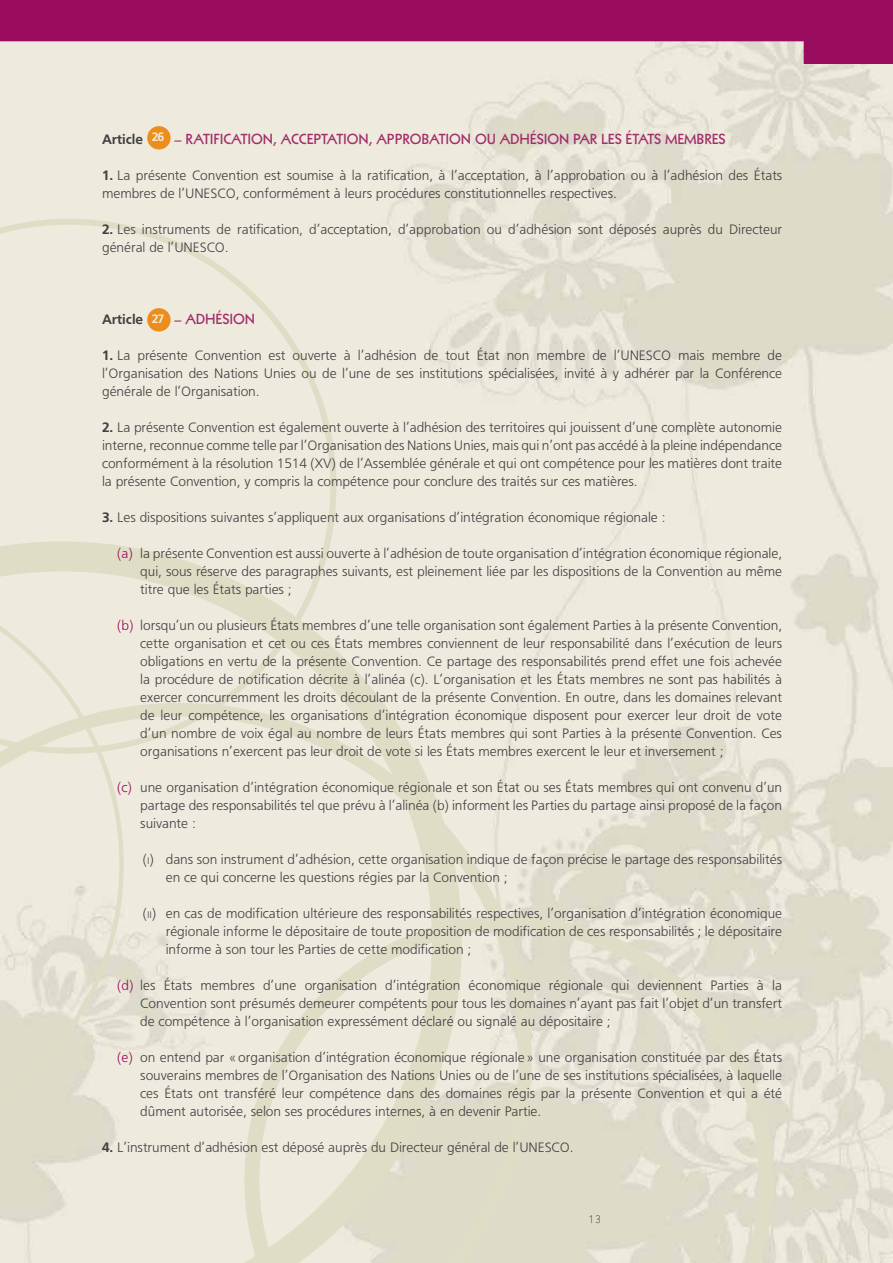
<style>
.page{position:relative;width:893px;height:1263px;background:#fff}
.page>*{position:absolute;margin:0;border:0;box-sizing:border-box;transform-origin:0 0}
.t1{font:300 14.25px/18px "Frugal Sans";letter-spacing:-.005em;color:#404041;text-align:justify}
.t2{font:14.25px "Geometric 231 BT Bold C";letter-spacing:-.005em;color:#a12f6a}
.t3{font:12px "Geometric 231 BT Light C";color:#231f20}
.s1{font-family:"Frugal Sans";font-weight:700;color:#404041}
.s2{font-weight:700}
.s3{font-family:"Frugal Sans";font-weight:700;font-size:12.75px;color:#eeecdf}
.s4{color:#990c5e}
.s5{font-size:9.9px}
</style>
<div class="page">
<img style="left:0;top:64px;width:893px;height:1199px">
<svg style="left:0;top:0;width:893px;height:64px;background:#b35286"></svg>
<div style="left:0;top:219px;width:336px;height:322px;background:#eeeade"></div>
<svg style="left:0;top:541px;width:462px;height:162px;background:#ebe7d9"></svg>
<svg style="left:0;top:703px;width:532px;height:560px;background:#eae6d9"></svg>
<svg style="left:244px;top:915px;width:530px;height:348px;background:#e4e1d1"></svg>
<div style="left:147px;top:126px;width:24px;height:23px;background:#ec8d1c;border-radius:50%"></div>
<div style="left:147px;top:308px;width:24px;height:24px;background:#ec8d1c;border-radius:50%"></div>
<p class="t2" style="left:102px;top:134px;width:625px"><span class="s1">Article</span> <sup>26</sup> – RATIFICATION, ACCEPTATION, APPROBATION OU ADHÉSION PAR LES ÉTATS MEMBRES</p>
<p class="t1" style="left:102px;top:168px;width:682px"><span class="s2">1.</span> La présente Convention est soumise à la ratification, à l’acceptation, à l’approbation ou à l’adhésion des États membres de l’UNESCO, conformément à leurs procédures constitutionnelles respectives.</p>
<p class="t1" style="left:102px;top:222px;width:682px"><span class="s2">2.</span> Les instruments de ratification, d’acceptation, d’approbation ou d’adhésion sont déposés auprès du Directeur général de l’UNESCO.</p>
<p class="t2" style="left:102px;top:314px;width:155px"><span class="s1">Article</span> <span class="s3">27</span> – ADHÉSION</p>
<p class="t1" style="left:102px;top:347px;width:681px"><span class="s2">1.</span> La présente Convention est ouverte à l’adhésion de tout État non membre de l’UNESCO mais membre de l’Organisation des Nations Unies ou de l’une de ses institutions spécialisées, invité à y adhérer par la Conférence générale de l’Organisation.</p>
<p class="t1" style="left:102px;top:419px;width:682px"><span class="s2">2.</span> La présente Convention est également ouverte à l’adhésion des territoires qui jouissent d’une complète autonomie interne, reconnue comme telle par l’Organisation des Nations Unies, mais qui n’ont pas accédé à la pleine indépendance conformément à la résolution 1514 (XV) de l’Assemblée générale et qui ont compétence pour les matières dont traite la présente Convention, y compris la compétence pour conclure des traités sur ces matières.</p>
<p class="t1" style="left:102px;top:509px;width:565px"><span class="s2">3.</span> Les dispositions suivantes s’appliquent aux organisations d’intégration économique régionale :</p>
<p class="t1" style="left:140px;top:545px;width:643px;text-indent:-23px"><span class="s4">(a)</span> la présente Convention est aussi ouverte à l’adhésion de toute organisation d’intégration économique régionale, qui, sous réserve des paragraphes suivants, est pleinement liée par les dispositions de la Convention au même titre que les États parties ;</p>
<p class="t1" style="left:140px;top:617px;width:643px;text-indent:-23px"><span class="s4">(b)</span> lorsqu’un ou plusieurs États membres d’une telle organisation sont également Parties à la présente Convention, cette organisation et cet ou ces États membres conviennent de leur responsabilité dans l’exécution de leurs obligations en vertu de la présente Convention. Ce partage des responsabilités prend effet une fois achevée la procédure de notification décrite à l’alinéa (c). L’organisation et les États membres ne sont pas habilités à exercer concurremment les droits découlant de la présente Convention. En outre, dans les domaines relevant de leur compétence, les organisations d’intégration économique disposent pour exercer leur droit de vote d’un nombre de voix égal au nombre de leurs États membres qui sont Parties à la présente Convention. Ces organisations n’exercent pas leur droit de vote si les États membres exercent le leur et inversement ;</p>
<p class="t1" style="left:140px;top:779px;width:643px;text-indent:-23px"><span class="s4">(c)</span> une organisation d’intégration économique régionale et son État ou ses États membres qui ont convenu d’un partage des responsabilités tel que prévu à l’alinéa (b) informent les Parties du partage ainsi proposé de la façon suivante :</p>
<p class="t1" style="left:166px;top:851px;width:618px;text-indent:-23px">(<span class="s5">I</span>) dans son instrument d’adhésion, cette organisation indique de façon précise le partage des responsabilités en ce qui concerne les questions régies par la Convention ;</p>
<p class="t1" style="left:166px;top:905px;width:618px;text-indent:-23px">(<span class="s5">II</span>) en cas de modification ultérieure des responsabilités respectives, l’organisation d’intégration économique régionale informe le dépositaire de toute proposition de modification de ces responsabilités ; le dépositaire informe à son tour les Parties de cette modification ;</p>
<p class="t1" style="left:140px;top:977px;width:643px;text-indent:-23px"><span class="s4">(d)</span> les États membres d’une organisation d’intégration économique régionale qui deviennent Parties à la Convention sont présumés demeurer compétents pour tous les domaines n’ayant pas fait l’objet d’un transfert de compétence à l’organisation expressément déclaré ou signalé au dépositaire ;</p>
<p class="t1" style="left:140px;top:1049px;width:643px;text-indent:-23px"><span class="s4">(e)</span> on entend par « organisation d’intégration économique régionale » une organisation constituée par des États souverains membres de l’Organisation des Nations Unies ou de l’une de ses institutions spécialisées, à laquelle ces États ont transféré leur compétence dans des domaines régis par la présente Convention et qui a été dûment autorisée, selon ses procédures internes, à en devenir Partie.</p>
<p class="t1" style="left:102px;top:1139px;width:473px"><span class="s2">4.</span> L’instrument d’adhésion est déposé auprès du Directeur général de l’UNESCO.</p>
<p class="t3" style="left:588px;top:1215px;width:15px">13</p>
</div>
